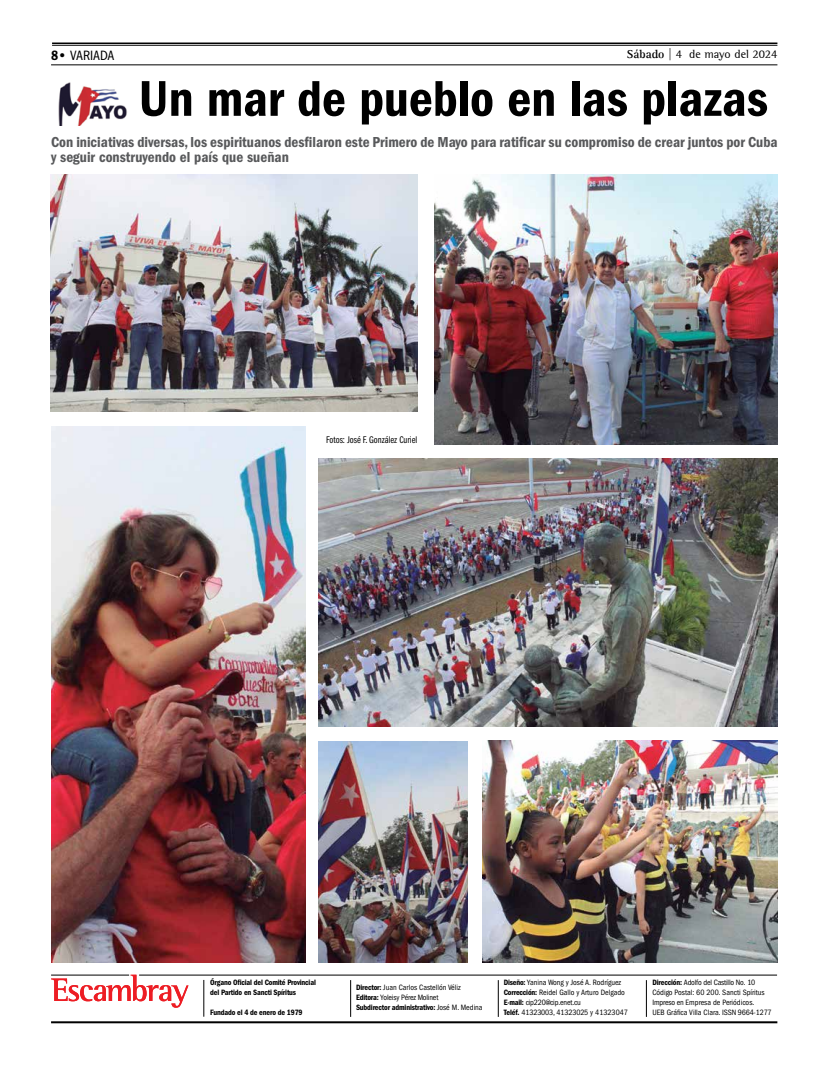
<style>
.page{position:relative;width:820px;height:1080px;background:#fff}
.page>*{position:absolute;margin:0;border:0;box-sizing:border-box;transform-origin:0 0}
.t1{font:52px "ITC Franklin Gothic Std Dm Cd";color:#000}
.t2{font:15px/15px "ITC Franklin Gothic Std Dm Cd";color:#58595b}
.t3{font:condensed 14px "ITC Franklin Gothic Std";color:#000}
.t4{font:12px "AT Rotis Semi Serif";color:#000}
.t5{font:10px "ITC Franklin Gothic Std Bk Cp";color:#000}
.t6{font:condensed 8px/10px "ITC Franklin Gothic Std";color:#000}
.t7{font:8px/10px "ITC Franklin Gothic Std Dm Cd";letter-spacing:-.02em;color:#000}
.s1{font-family:"ITC Franklin Gothic Std Dm Cd";font-stretch:normal}
.s2{font-weight:600;font-stretch:normal}
.s3{font-family:"AT Rotis Serif";font-weight:700}
.s4{font-family:"ITC Franklin Gothic Std";font-stretch:condensed}
</style>
<div class="page">
<svg style="left:51px;top:975px;width:137px;height:33px"></svg>
<hr style="left:51px;top:975px;width:78px;height:1px;background:#000">
<hr style="left:139px;top:975px;width:637px;height:1px;background:#000">
<hr style="left:350px;top:980px;width:1px;height:37px;background:#000">
<hr style="left:497px;top:980px;width:1px;height:37px;background:#000">
<hr style="left:645px;top:980px;width:1px;height:37px;background:#000">
<hr style="left:51px;top:1021px;width:726px;height:2px;background:#000">
<hr style="left:203px;top:980px;width:1px;height:37px;background:#000">
<hr style="left:51px;top:65px;width:726px;height:1px;background:#000">
<hr style="left:52px;top:45px;width:725px;height:1px;background:#000">
<hr style="left:52px;top:43px;width:725px;height:1px;background:#000">
<img style="left:51px;top:174px;width:366px;height:238px">
<img style="left:51px;top:426px;width:254px;height:536px">
<img style="left:318px;top:741px;width:149px;height:221px">
<img style="left:318px;top:458px;width:459px;height:269px">
<img style="left:434px;top:174px;width:343px;height:270px">
<img style="left:482px;top:741px;width:295px;height:221px">
<img style="left:58px;top:82px;width:69px;height:44px">
<h3 class="t3" style="left:51px;top:47px;width:27px"><span class="s1">8</span><span class="s2">•</span> variada</h3>
<h3 class="t4" style="left:626px;top:47px;width:152px"><span class="s3">Sábado</span> | 4 de mayo del 2024</h3>
<h1 class="t1" style="left:138px;top:69px;width:630px">Un mar de pueblo en las plazas</h1>
<h2 class="t2" style="left:51px;top:135px;width:728px">Con iniciativas diversas, los espirituanos desfilaron este Primero de Mayo para ratificar su compromiso de crear juntos por Cuba y seguir construyendo el país que sueñan</h2>
<p class="t5" style="left:326px;top:434px;width:93px">Fotos: José F. González Curiel</p>
<p class="t7" style="left:210px;top:978px;width:107px">Órgano Oficial del Comité Provincial del Partido en Sancti Spíritus</p>
<p class="t7" style="left:210px;top:1008px;width:94px">Fundado el 4 de enero de 1979</p>
<p class="t6" style="left:356px;top:982px;width:106px"><span class="s1">Director:</span> Juan Carlos Castellón Véliz<br><span class="s1">Editora:</span> Yoleisy Pérez Molinet</p>
<p class="t7" style="left:356px;top:1002px;width:128px">Subdirector administrativo: <span class="s4">José M. Medina</span></p>
<p class="t6" style="left:503px;top:978px;width:126px"><span class="s1">Diseño:</span> Yanina Wong y José A. Rodríguez <span class="s1">Corrección:</span> Reidel Gallo y Arturo Delgado <span class="s1">E-mail:</span> cip220@cip.enet.cu<br><span class="s1">Teléf.</span> 41323003, 41323025 y 41323047</p>
<p class="t6" style="left:652px;top:978px;width:121px"><span class="s1">Dirección:</span> Adolfo del Castillo No. 10<br>Código Postal: 60 200. Sancti Spíritus Impreso en Empresa de Periódicos.<br>UEB Gráfica Villa Clara. ISSN 9664-1277</p>
</div>
